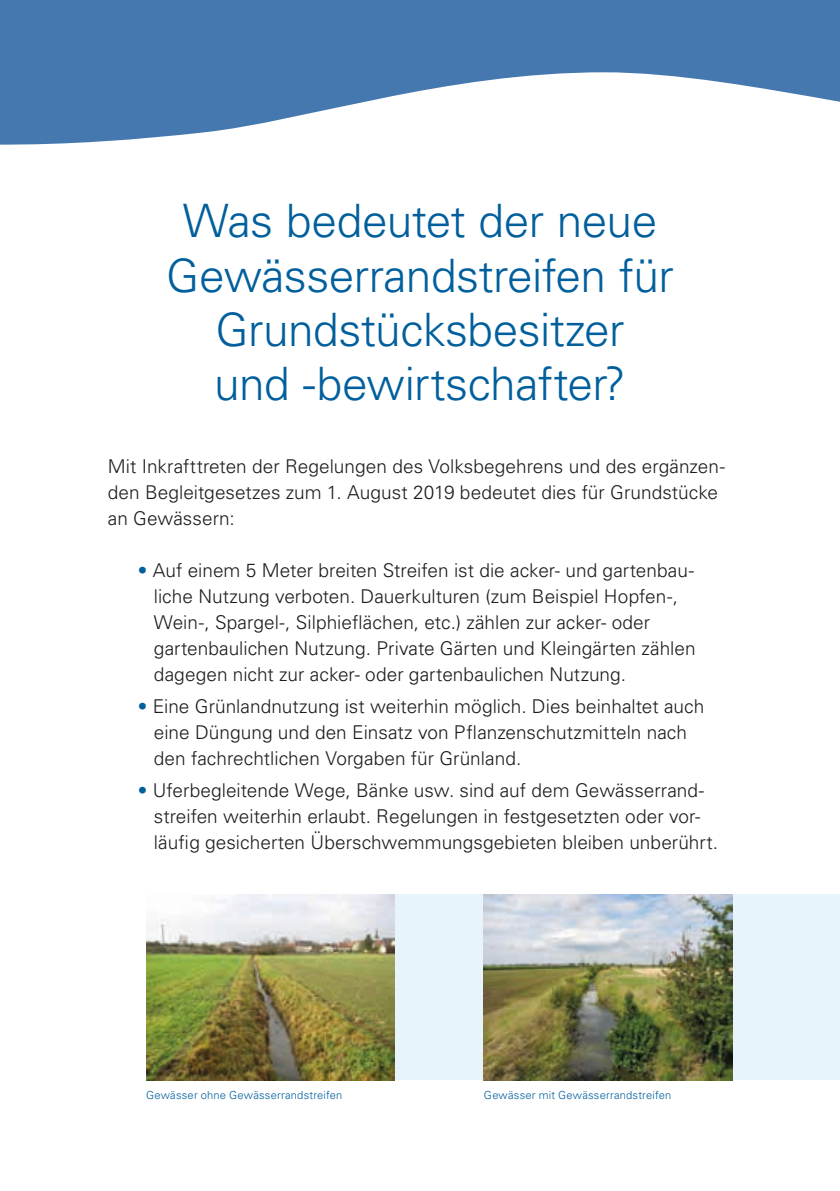
<style>
.page{position:relative;width:840px;height:1191px;background:#fff}
.page>*{position:absolute;margin:0;border:0;box-sizing:border-box;transform-origin:0 0}
.t1{font:300 46px/54px "Univers LT Std";letter-spacing:-.015em;color:#005f9c;text-align:center}
.t2{font:300 19px/26px "Univers LT Std";color:#1d1d1b}
.t3{font:300 11.2px "Univers LT Std";letter-spacing:.02em;color:#005f9c}
.s1{color:#005f9c}
</style>
<div class="page">
<svg style="left:0;top:0;width:839px;height:145px;fill:#4678b0"></svg>
<div style="left:146px;top:894px;width:693px;height:186px;background:#e7f4fc"></div>
<img style="left:146px;top:894px;width:248px;height:186px">
<img style="left:483px;top:894px;width:248px;height:186px">
<p class="t1" style="left:166px;top:194px;width:508px">Was bedeutet der neue<br>Gewässerrandstreifen für<br>Grundstücksbesitzer<br>und -bewirtschafter?</p>
<p class="t2" style="left:108px;top:453px;width:618px">Mit Inkrafttreten der Regelungen des Volksbegehrens und des ergänzen&shy;den Begleitgesetzes zum 1. August 2019 bedeutet dies für Grundstücke an Gewässern:</p>
<p class="t2" style="left:154px;top:557px;width:543px;text-indent:-16px"><span class="s1">•</span> Auf einem 5 Meter breiten Streifen ist die acker- und gartenbau&shy;liche Nutzung verboten. Dauerkulturen (zum Beispiel Hopfen-, Wein-, Spargel-, Silphieflächen, etc.) zählen zur acker- oder gartenbaulichen Nutzung. Private Gärten und Kleingärten zählen dagegen nicht zur acker- oder gartenbaulichen Nutzung.</p>
<p class="t2" style="left:154px;top:693px;width:551px;text-indent:-16px"><span class="s1">•</span> Eine Grünlandnutzung ist weiterhin möglich. Dies beinhaltet auch eine Düngung und den Einsatz von Pflanzenschutzmitteln nach den fachrechtlichen Vorgaben für Grünland.</p>
<p class="t2" style="left:154px;top:777px;width:565px;text-indent:-16px"><span class="s1">•</span> Uferbegleitende Wege, Bänke usw. sind auf dem Gewässerrand&shy;streifen weiterhin erlaubt. Regelungen in festgesetzten oder vor&shy;läufig gesicherten Überschwemmungsgebieten bleiben unberührt.</p>
<p class="t3" style="left:146px;top:1087px;width:198px">Gewässer ohne Gewässerrandstreifen</p>
<p class="t3" style="left:483px;top:1087px;width:189px">Gewässer mit Gewässerrandstreifen</p>
</div>
